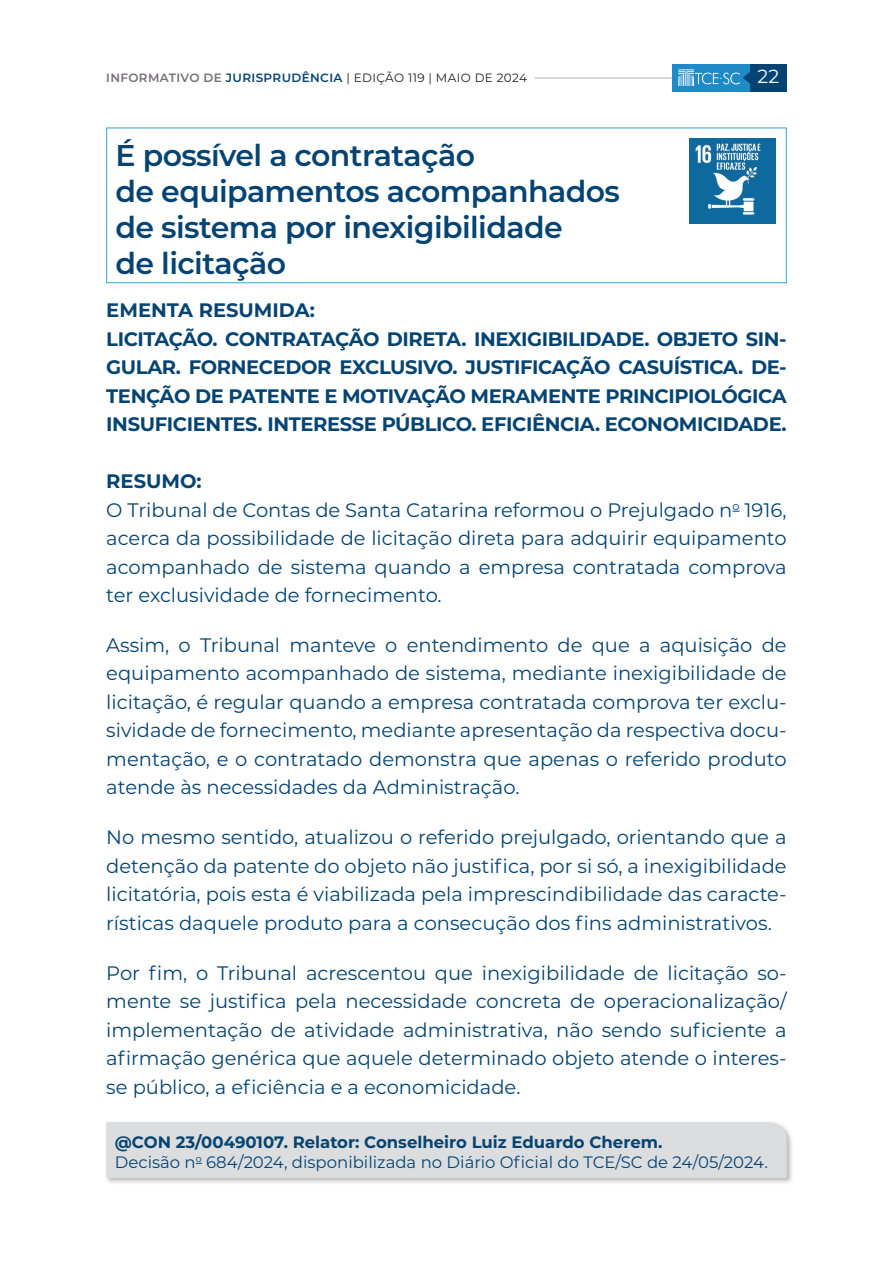
<style>
.page{position:relative;width:893px;height:1263px;background:#fff}
.page>*{position:absolute;margin:0;border:0;box-sizing:border-box;transform-origin:0 0}
.t1{font:600 30px/36px "Montserrat";letter-spacing:-.02em;color:#054472}
.t2{font:19.5px/28.5px "Montserrat";color:#054472;text-align:justify}
.t3{font:700 19.5px/28.5px "Montserrat";letter-spacing:-.02em;color:#054472}
.t4{font:18.9px "Montserrat";color:#fff}
.t5{font:16.5px/19.8px "Montserrat";color:#054472}
.t6{font:12px "Montserrat";letter-spacing:.03em;color:#1f1e24}
.s1{font-weight:600;color:#757074}
.s2{font-weight:600;color:#054472}
.s3{font-weight:700}
</style>
<div class="page">
<hr style="left:535px;top:77px;width:147px;height:2px;background:#bcbdc0">
<div style="left:672px;top:64px;width:80px;height:28px;background:#1e8ac8"></div>
<div style="left:750px;top:64px;width:37px;height:28px;background:#054472"></div>
<svg style="left:678px;top:69px;width:72px;height:17px"></svg>
<div style="left:105px;top:1120px;width:689px;height:66px;background:#231f20;opacity:.3"></div>
<div style="left:106px;top:1122px;width:681px;height:56px;background:#dcdddf"></div>
<div style="left:106px;top:128px;width:681px;height:155px;border:1px solid #31a5d8"></div>
<img style="left:690px;top:138px;width:85px;height:86px">
<p class="t6" style="left:106px;top:70px;width:422px"><span class="s1">INFORMATIVO DE</span> <span class="s2">JURISPRUDÊNCIA</span> | EDIÇÃO 119 | MAIO DE 2024</p>
<p class="t4" style="left:758px;top:64px;width:23px">22</p>
<h1 class="t1" style="left:116px;top:136px;width:506px">É possível a contratação<br>de equipamentos acompanhados de sistema por inexigibilidade<br>de licitação</h1>
<p class="t3" style="left:106px;top:295px;width:682px">EMENTA RESUMIDA:<br>LICITAÇÃO. CONTRATAÇÃO DIRETA. INEXIGIBILIDADE. OBJETO SIN-GULAR. FORNECEDOR EXCLUSIVO. JUSTIFICAÇÃO CASUÍSTICA. DE-TENÇÃO DE PATENTE E MOTIVAÇÃO MERAMENTE PRINCIPIOLÓGICA INSUFICIENTES. INTERESSE PÚBLICO. EFICIÊNCIA. ECONOMICIDADE.</p>
<p class="t2" style="left:106px;top:466px;width:682px;text-align:left"><span class="s3">RESUMO:<br></span>O Tribunal de Contas de Santa Catarina reformou o Prejulgado n<sup>o</sup> 1916, acerca da possibilidade de licitação direta para adquirir equipamento acompanhado de sistema quando a empresa contratada comprova ter exclusividade de fornecimento.</p>
<p class="t2" style="left:106px;top:630px;width:682px">Assim, o Tribunal manteve o entendimento de que a aquisição de equipamento acompanhado de sistema, mediante inexigibilidade de licitação, é regular quando a empresa contratada comprova ter exclu&shy;sividade de fornecimento, mediante apresentação da respectiva docu&shy;mentação, e o contratado demonstra que apenas o referido produto atende às necessidades da Administração.</p>
<p class="t2" style="left:106px;top:822px;width:682px">No mesmo sentido, atualizou o referido prejulgado, orientando que a detenção da patente do objeto não justifica, por si só, a inexigibilidade licitatória, pois esta é viabilizada pela imprescindibilidade das caracte&shy;rísticas daquele produto para a consecução dos fins administrativos.</p>
<p class="t2" style="left:106px;top:958px;width:682px">Por fim, o Tribunal acrescentou que inexigibilidade de licitação so&shy;mente se justifica pela necessidade concreta de operacionalização/ implementação de atividade administrativa, não sendo suficiente a afirmação genérica que aquele determinado objeto atende o interes&shy;se público, a eficiência e a economicidade.</p>
<p class="t5" style="left:115px;top:1132px;width:654px"><span class="s3">@CON 23/00490107. Relator: Conselheiro Luiz Eduardo Cherem.<br></span>Decisão n<sup>o</sup> 684/2024, disponibilizada no Diário Oficial do TCE/SC de 24/05/2024.</p>
</div>
